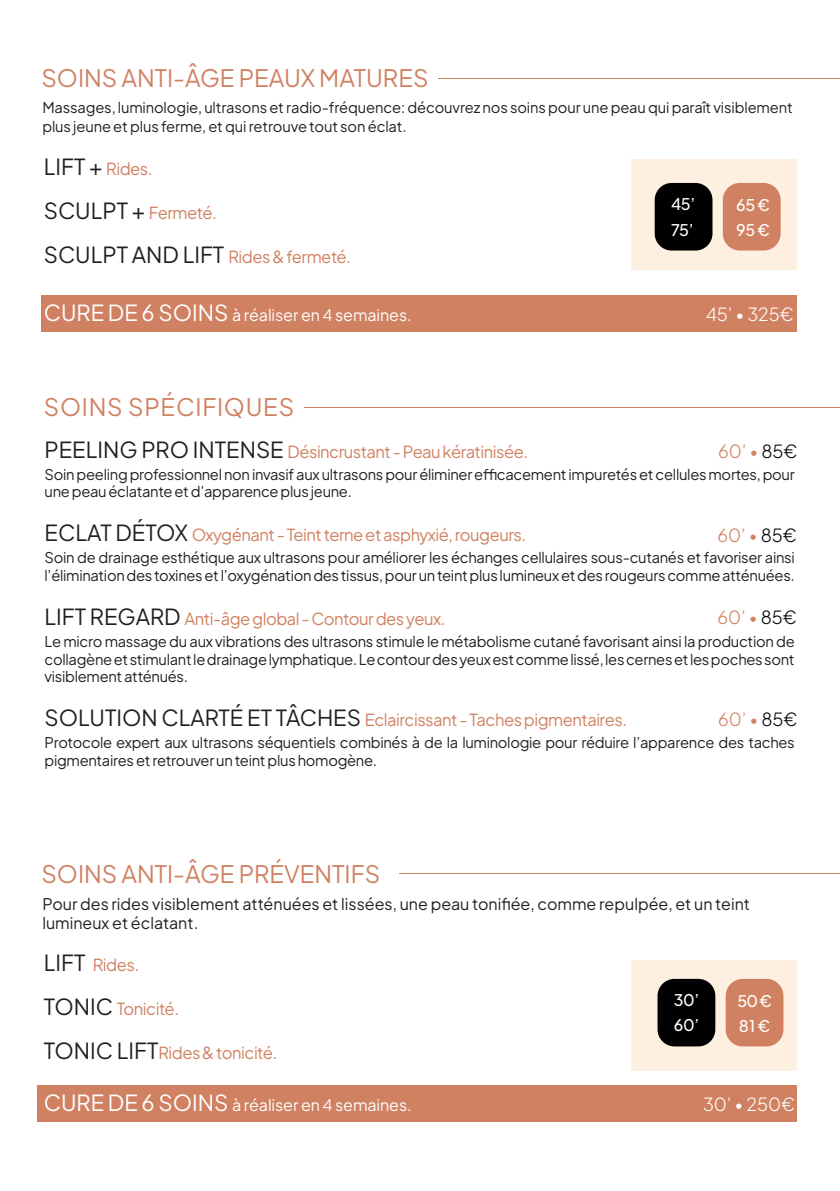
<style>
.page{position:relative;width:840px;height:1191px;background:#fff}
.page>*{position:absolute;margin:0;border:0;box-sizing:border-box;transform-origin:0 0}
.t1{font:24px "Plus Jakarta Sans";color:#d08162}
.t2{font:24px "Plus Jakarta Sans";letter-spacing:.03em;color:#d08162}
.t3{font:300 18px "Plus Jakarta Sans";color:#d08162}
.t4{font:300 18px "Plus Jakarta Sans";color:#fff}
.t5{font:16.6px "Plus Jakarta Sans";letter-spacing:-.03em;color:#d08162}
.t6{font:16px/19.2px "Plus Jakarta Sans";color:#231f20}
.t7{font:16px "Plus Jakarta Sans";letter-spacing:-.005em;color:#fff}
.Textes{font:500 16px "Plus Jakarta Sans";letter-spacing:-.02em;color:#fff}
.t8{font:14.8px/17.6px "Plus Jakarta Sans";letter-spacing:-.02em;color:#231f20}
.s1{font-size:22px;color:#231f20}
.s2{font-size:22px}
.s3{color:#000001}
</style>
<div class="page">
<div style="left:37px;top:1085px;width:759px;height:36px;background:#d08162"></div>
<div style="left:41px;top:295px;width:755px;height:37px;background:#d08162"></div>
<div style="left:631px;top:960px;width:165px;height:110px;background:#fef0e0"></div>
<div style="left:657px;top:978px;width:58px;height:68px;background:#000001;border-radius:17px"></div>
<div style="left:725px;top:978px;width:58px;height:68px;background:#d08162;border-radius:17px"></div>
<div style="left:631px;top:159px;width:165px;height:110px;background:#fef0e0"></div>
<div style="left:654px;top:183px;width:58px;height:67px;background:#000001;border-radius:17px"></div>
<div style="left:722px;top:183px;width:58px;height:67px;background:#d08162;border-radius:17px"></div>
<hr style="left:304px;top:407px;width:535px;height:1px;background:#d08162">
<hr style="left:438px;top:78px;width:401px;height:1px;background:#d08162">
<hr style="left:399px;top:873px;width:440px;height:1px;background:#d08162">
<p class="t1" style="left:41px;top:58px;width:388px">SOINS ANTI-ÂGE PEAUX MATURES</p>
<p class="t8" style="left:42px;top:96px;width:751px;line-height:19.2px">Massages, luminologie, ultrasons et radio-fréquence: découvrez nos soins pour une peau qui paraît visiblement plus jeune et plus ferme, et qui retrouve tout son éclat.</p>
<p class="t5" style="left:44px;top:156px;width:110px"><span class="s1">LIFT +</span> Rides.</p>
<p class="t5" style="left:44px;top:200px;width:174px"><span class="s1">SCULPT +</span> Fermeté.</p>
<p class="t5" style="left:44px;top:244px;width:308px"><span class="s1">SCULPT AND LIFT</span> Rides &amp; fermeté.</p>
<p class="Textes" style="left:670px;top:191px;width:26px">45’</p>
<p class="Textes" style="left:670px;top:216px;width:24px">75’</p>
<p class="Textes" style="left:735px;top:192px;width:35px">65 €</p>
<p class="Textes" style="left:735px;top:217px;width:35px">95 €</p>
<p class="t7" style="left:44px;top:302px;width:369px"><span class="s2">CURE DE 6 SOINS</span> à réaliser en 4 semaines.</p>
<p class="t4" style="left:705px;top:300px;width:90px">45’ • 325€</p>
<p class="t2" style="left:44px;top:388px;width:252px">SOINS SPÉCIFIQUES</p>
<p class="t5" style="left:45px;top:438px;width:485px"><span class="s1">PEELING PRO INTENSE</span> Désincrustant - Peau kératinisée.</p>
<p class="t8" style="left:45px;top:464px;width:751px">Soin peeling professionnel non invasif aux ultrasons pour éliminer efficacement impuretés et cellules mortes, pour une peau éclatante et d’apparence plus jeune.</p>
<p class="t5" style="left:45px;top:521px;width:483px"><span class="s1">ECLAT DÉTOX</span> Oxygénant - Teint terne et asphyxié, rougeurs.</p>
<p class="t8" style="left:45px;top:547px;width:751px">Soin de drainage esthétique aux ultrasons pour améliorer les échanges cellulaires sous-cutanés et favoriser ainsi l’élimination des toxines et l’oxygénation des tissus, pour un teint plus lumineux et des rougeurs comme atténuées.</p>
<p class="t5" style="left:45px;top:605px;width:402px"><span class="s1">LIFT REGARD</span> Anti-âge global - Contour des yeux.</p>
<p class="t8" style="left:45px;top:631px;width:751px;text-align:justify">Le micro massage du aux vibrations des ultrasons stimule le métabolisme cutané favorisant ainsi la production de collagène et stimulant le drainage lymphatique. Le contour des yeux est comme lissé, les cernes et les poches sont visiblement atténués.</p>
<p class="t5" style="left:45px;top:706px;width:583px"><span class="s1">SOLUTION CLARTÉ ET TÂCHES</span> Eclaircissant - Taches pigmentaires.</p>
<p class="t8" style="left:45px;top:732px;width:751px">Protocole expert aux ultrasons séquentiels combinés à de la luminologie pour réduire l’apparence des taches pigmentaires et retrouver un teint plus homogène.</p>
<p class="t3" style="left:717px;top:436px;width:81px">60’ • <span class="s3">85€</span></p>
<p class="t3" style="left:717px;top:520px;width:81px">60’ • <span class="s3">85€</span></p>
<p class="t3" style="left:717px;top:603px;width:81px">60’ • <span class="s3">85€</span></p>
<p class="t3" style="left:717px;top:705px;width:81px">60’ • <span class="s3">85€</span></p>
<p class="t1" style="left:41px;top:854px;width:340px">SOINS ANTI-ÂGE PRÉVENTIFS</p>
<p class="t6" style="left:42px;top:892px;width:708px">Pour des rides visiblement atténuées et lissées, une peau tonifiée, comme repulpée, et un teint lumineux et éclatant.</p>
<p class="t5" style="left:44px;top:951px;width:97px"><span class="s1">LIFT</span> Rides.</p>
<p class="t5" style="left:44px;top:995px;width:137px"><span class="s1">TONIC</span> Tonicité.</p>
<p class="t5" style="left:44px;top:1039px;width:235px"><span class="s1">TONIC LIFT</span>Rides &amp; tonicité.</p>
<p class="t7" style="left:44px;top:1092px;width:369px"><span class="s2">CURE DE 6 SOINS</span> à réaliser en 4 semaines.</p>
<p class="t4" style="left:702px;top:1089px;width:94px">30’ • 250€</p>
<p class="Textes" style="left:673px;top:987px;width:27px">30’</p>
<p class="Textes" style="left:673px;top:1012px;width:27px">60’</p>
<p class="Textes" style="left:737px;top:987px;width:36px">50 €</p>
<p class="Textes" style="left:738px;top:1012px;width:33px">81 €</p>
</div>
